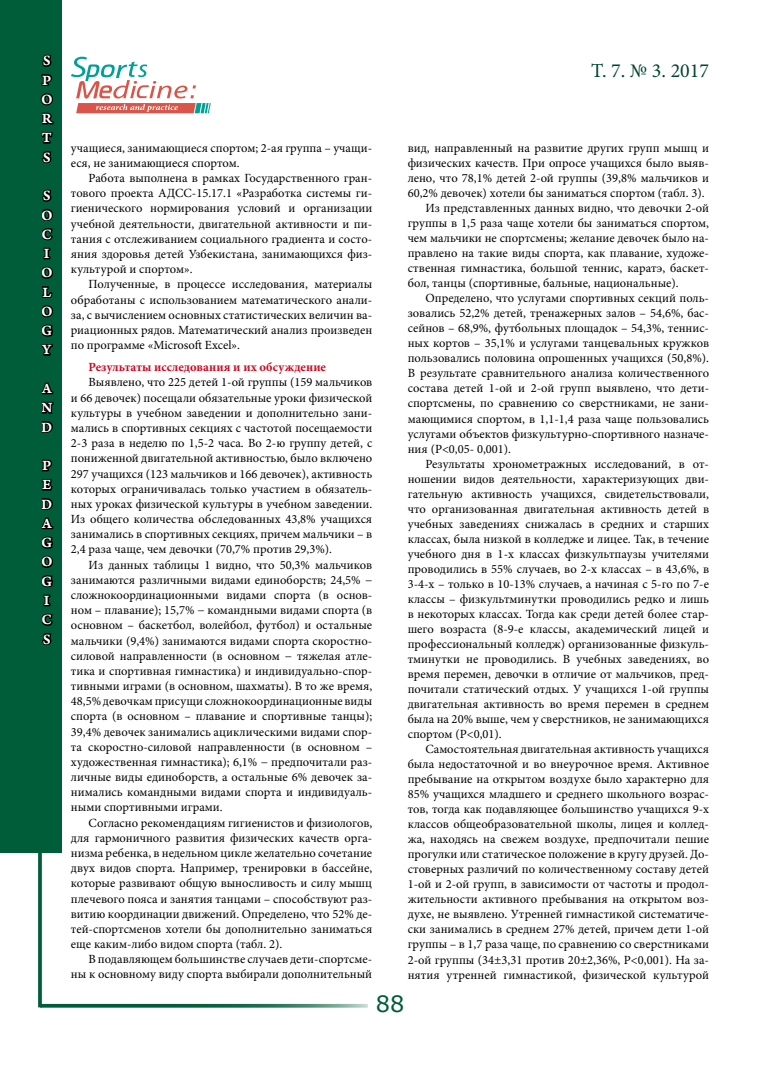
<style>
.page{position:relative;width:780px;height:1088px;background:#fff}
.page>*{position:absolute;margin:0;border:0;box-sizing:border-box;transform-origin:0 0}
.t1{font:22.5px "Verdana";color:#005d39}
.t2{font:20px "Minion Pro";color:#024431}
.t3{font:15px/19.2px "Arno Pro Smbd Caption";color:#fff}
.t4{font:12.5px/15.1px "Minion Pro";color:#000;text-align:justify}
.t5{font:700 12.5px "Minion Pro";color:#cd071e}
</style>
<div class="page">
<div style="left:0;top:0;width:61px;height:852px;background:#005d39"></div>
<svg style="left:40px;top:54px;width:14px;height:379px"></svg>
<svg style="left:42px;top:459px;width:12px;height:186px"></svg>
<hr style="left:38px;top:111px;width:4px;height:896px;background:#005d39">
<hr style="left:40px;top:1004px;width:328px;height:3px;background:#005d39">
<svg style="left:71px;top:57px;width:140px;height:56px"></svg>
<p class="t3" style="left:41px;top:52px;width:13px">S<br>P<br>O<br>R<br>T<br>S</p>
<p class="t3" style="left:41px;top:187px;width:13px">S<br>O<br>C<br>I<br>O<br>L<br>O<br>G<br>Y</p>
<p class="t3" style="left:41px;top:379px;width:13px;text-align:justify">A N D</p>
<p class="t3" style="left:41px;top:457px;width:13px">P<br>E<br>D<br>A<br>G<br>O<br>G<br>I<br>C<br>S</p>
<p class="t4" style="left:71px;top:140px;width:303px">учащиеся, занимающиеся спортом; 2-ая группа – учащи&shy;еся, не занимающиеся спортом.</p>
<p class="t4" style="left:71px;top:171px;width:303px;text-indent:18px">Работа выполнена в рамках Государственного гран&shy;тового проекта АДСС-15.17.1 «Разработка системы ги&shy;гиенического нормирования условий и организации учебной деятельности, двигательной активности и пи&shy;тания с отслеживанием социального градиента и состо&shy;яния здоровья детей Узбекистана, занимающихся физ&shy;культурой и спортом».</p>
<p class="t4" style="left:71px;top:277px;width:303px;text-indent:18px">Полученные, в процессе исследования, материалы обработаны с использованием математического анали&shy;за, с вычислением основных статистических величин ва&shy;риационных рядов. Математический анализ произведен по программе «Microsoft Excel».</p>
<p class="t5" style="left:89px;top:358px;width:239px">Результаты исследования и их обсуждение</p>
<p class="t4" style="left:71px;top:375px;width:303px;text-indent:18px">Выявлено, что 225 детей 1-ой группы (159 мальчиков и 66 девочек) посещали обязательные уроки физической культуры в учебном заведении и дополнительно зани&shy;мались в спортивных секциях с частотой посещаемости 2-3 раза в неделю по 1,5-2 часа. Во 2-ю группу детей, с пониженной двигательной активностью, было включено 297 учащихся (123 мальчиков и 166 девочек), активность которых ограничивалась только участием в обязатель&shy;ных уроках физической культуры в учебном заведении.<br>Из общего количества обследованных 43,8% учащихся занимались в спортивных секциях, причем мальчики – в 2,4 раза чаще, чем девочки (70,7% против 29,3%).</p>
<p class="t4" style="left:71px;top:557px;width:303px;text-indent:18px">Из данных таблицы 1 видно, что 50,3% мальчиков занимаются различными видами единоборств; 24,5% − сложнокоординационными видами спорта (в основ&shy;ном – плавание); 15,7% − командными видами спорта (в основном – баскетбол, волейбол, футбол) и остальные мальчики (9,4%) занимаются видами спорта скоростно&shy;силовой направленности (в основном − тяжелая атле&shy;тика и спортивная гимнастика) и индивидуально-спор&shy;тивными играми (в основном, шахматы). В то же время, 48,5% девочкам присущи сложнокоординационные виды спорта (в основном – плавание и спортивные танцы); 39,4% девочек занимались ациклическими видами спор&shy;та скоростно-силовой направленности (в основном – художественная гимнастика); 6,1% − предпочитали раз&shy;личные виды единоборств, а остальные 6% девочек за&shy;нимались командными видами спорта и индивидуаль&shy;ными спортивными играми.</p>
<p class="t4" style="left:71px;top:815px;width:303px;text-indent:18px">Согласно рекомендациям гигиенистов и физиологов, для гармоничного развития физических качеств орга&shy;низма ребенка, в недельном цикле желательно сочетание двух видов спорта. Например, тренировки в бассейне, которые развивают общую выносливость и силу мышц плечевого пояса и занятия танцами – способствуют раз&shy;витию координации движений. Определено, что 52% де&shy;тей-спортсменов хотели бы дополнительно заниматься еще каким-либо видом спорта (табл. 2).</p>
<p class="t4" style="left:71px;top:952px;width:303px;text-align:right">В подавляющем большинстве случаев дети-спортсме&shy;ны к основному виду спорта выбирали дополнительный</p>
<h2 class="t2" style="left:591px;top:57px;width:119px">Т. 7. № 3. 2017</h2>
<p class="t4" style="left:407px;top:140px;width:303px">вид, направленный на развитие других групп мышц и</p>
<p class="t4" style="left:407px;top:156px;width:303px">физических качеств. При опросе учащихся было выяв-</p>
<p class="t4" style="left:407px;top:171px;width:303px">лено, что 78,1% детей 2-ой группы (39,8% мальчиков и</p>
<p class="t4" style="left:407px;top:186px;width:298px">60,2% девочек) хотели бы заниматься спортом (табл. 3).</p>
<p class="t4" style="left:425px;top:201px;width:285px">Из представленных данных видно, что девочки 2-ой</p>
<p class="t4" style="left:407px;top:216px;width:303px">группы в 1,5 раза чаще хотели бы заниматься спортом,</p>
<p class="t4" style="left:407px;top:231px;width:303px">чем мальчики не спортсмены; желание девочек было на-</p>
<p class="t4" style="left:407px;top:246px;width:303px">правлено на такие виды спорта, как плавание, художе-</p>
<p class="t4" style="left:407px;top:261px;width:303px">ственная гимнастика, большой теннис, каратэ, баскет-</p>
<p class="t4" style="left:407px;top:276px;width:272px">бол, танцы (спортивные, бальные, национальные).</p>
<p class="t4" style="left:425px;top:291px;width:285px">Определено, что услугами спортивных секций поль-</p>
<p class="t4" style="left:407px;top:306px;width:303px">зовались 52,2% детей, тренажерных залов – 54,6%, бас-</p>
<p class="t4" style="left:407px;top:321px;width:303px">сейнов – 68,9%, футбольных площадок – 54,3%, теннис-</p>
<p class="t4" style="left:407px;top:336px;width:303px">ных кортов – 35,1% и услугами танцевальных кружков</p>
<p class="t4" style="left:407px;top:351px;width:303px">пользовались половина опрошенных учащихся (50,8%).</p>
<p class="t4" style="left:407px;top:366px;width:303px">В результате сравнительного анализа количественного</p>
<p class="t4" style="left:407px;top:381px;width:303px">состава детей 1-ой и 2-ой групп выявлено, что дети-</p>
<p class="t4" style="left:407px;top:396px;width:303px">спортсмены, по сравнению со сверстниками, не зани-</p>
<p class="t4" style="left:407px;top:411px;width:303px">мающимися спортом, в 1,1-1,4 раза чаще пользовались</p>
<p class="t4" style="left:407px;top:426px;width:303px">услугами объектов физкультурно-спортивного назначе-</p>
<p class="t4" style="left:407px;top:441px;width:105px">ния (Р&lt;0,05- 0,001).</p>
<p class="t4" style="left:425px;top:456px;width:285px">Результаты хронометражных исследований, в от-</p>
<p class="t4" style="left:407px;top:471px;width:303px">ношении видов деятельности, характеризующих дви-</p>
<p class="t4" style="left:407px;top:486px;width:303px">гательную активность учащихся, свидетельствовали,</p>
<p class="t4" style="left:407px;top:501px;width:303px">что организованная двигательная активность детей в</p>
<p class="t4" style="left:407px;top:516px;width:303px">учебных заведениях снижалась в средних и старших</p>
<p class="t4" style="left:407px;top:531px;width:303px">классах, была низкой в колледже и лицее. Так, в течение</p>
<p class="t4" style="left:407px;top:546px;width:303px">учебного дня в 1-х классах физкультпаузы учителями</p>
<p class="t4" style="left:407px;top:561px;width:303px">проводились в 55% случаев, во 2-х классах – в 43,6%, в</p>
<p class="t4" style="left:407px;top:576px;width:303px">3-4-х – только в 10-13% случаев, а начиная с 5-го по 7-е</p>
<p class="t4" style="left:407px;top:591px;width:303px">классы – физкультминутки проводились редко и лишь</p>
<p class="t4" style="left:407px;top:606px;width:303px">в некоторых классах. Тогда как среди детей более стар-</p>
<p class="t4" style="left:407px;top:621px;width:303px">шего возраста (8-9-е классы, академический лицей и</p>
<p class="t4" style="left:407px;top:636px;width:303px">профессиональный колледж) организованные физкуль-</p>
<p class="t4" style="left:407px;top:651px;width:303px">тминутки не проводились. В учебных заведениях, во</p>
<p class="t4" style="left:407px;top:666px;width:303px">время перемен, девочки в отличие от мальчиков, пред-</p>
<p class="t4" style="left:407px;top:681px;width:303px">почитали статический отдых. У учащихся 1-ой группы</p>
<p class="t4" style="left:407px;top:696px;width:303px">двигательная активность во время перемен в среднем</p>
<p class="t4" style="left:407px;top:711px;width:303px">была на 20% выше, чем у сверстников, не занимающихся</p>
<p class="t4" style="left:407px;top:726px;width:95px">спортом (Р&lt;0,01).</p>
<p class="t4" style="left:425px;top:741px;width:285px">Самостоятельная двигательная активность учащихся</p>
<p class="t4" style="left:407px;top:757px;width:303px">была недостаточной и во внеурочное время. Активное</p>
<p class="t4" style="left:407px;top:772px;width:303px">пребывание на открытом воздухе было характерно для</p>
<p class="t4" style="left:407px;top:787px;width:303px">85% учащихся младшего и среднего школьного возрас-</p>
<p class="t4" style="left:407px;top:802px;width:303px">тов, тогда как подавляющее большинство учащихся 9-х</p>
<p class="t4" style="left:407px;top:817px;width:303px">классов общеобразовательной школы, лицея и коллед-</p>
<p class="t4" style="left:407px;top:832px;width:303px">жа, находясь на свежем воздухе, предпочитали пешие</p>
<p class="t4" style="left:407px;top:847px;width:303px">прогулки или статическое положение в кругу друзей. До-</p>
<p class="t4" style="left:407px;top:862px;width:303px">стоверных различий по количественному составу детей</p>
<p class="t4" style="left:407px;top:877px;width:303px">1-ой и 2-ой групп, в зависимости от частоты и продол-</p>
<p class="t4" style="left:407px;top:892px;width:303px">жительности активного пребывания на открытом воз-</p>
<p class="t4" style="left:407px;top:907px;width:303px">духе, не выявлено. Утренней гимнастикой систематиче-</p>
<p class="t4" style="left:407px;top:922px;width:303px">ски занимались в среднем 27% детей, причем дети 1-ой</p>
<p class="t4" style="left:407px;top:937px;width:303px">группы – в 1,7 раза чаще, по сравнению со сверстниками</p>
<p class="t4" style="left:407px;top:952px;width:303px">2-ой группы (34±3,31 против 20±2,36%, Р&lt;0,001). На за-</p>
<p class="t4" style="left:407px;top:967px;width:303px">нятия утренней гимнастикой, физической культурой</p>
<h1 class="t1" style="left:375px;top:988px;width:30px">88</h1>
</div>
